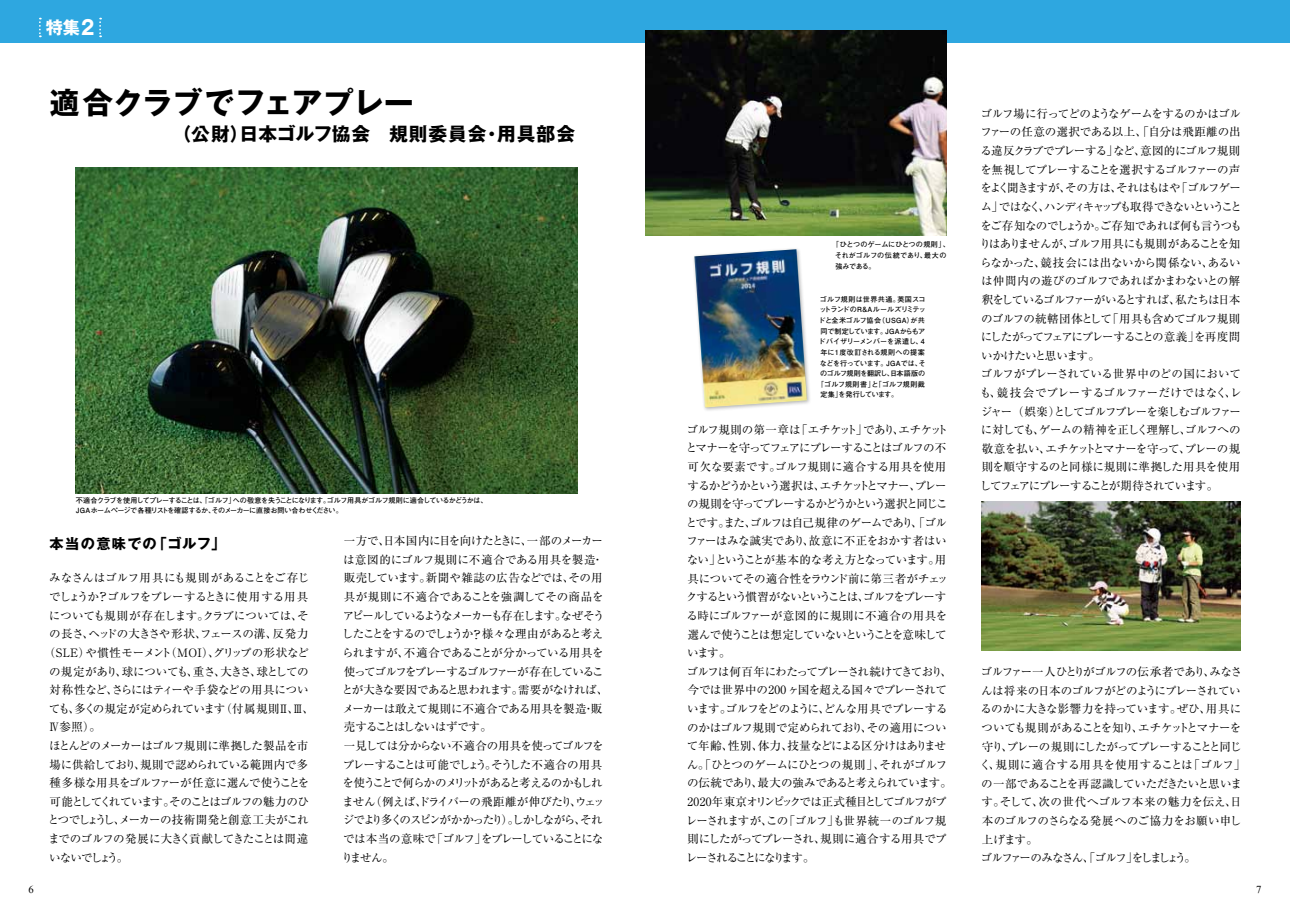
<style>
.page{position:relative;width:1290px;height:911px;background:#fff}
.page>*{position:absolute;margin:0;border:0;box-sizing:border-box;transform-origin:0 0}
.t1{font:700 30.12px "Gothic MB101 Pro";letter-spacing:.005em;color:#000}
.t2{font:700 18.75px "Gothic MB101 Pro";letter-spacing:.05em;color:#000}
.t3{font:700 17.25px "Gothic MB101 Pro";color:#fff}
.t4{font:700 14.12px "Gothic MB101 Pro";letter-spacing:.1em;color:#000}
.t5{font:11.5px/18.6px "Ryumin Pro";letter-spacing:-.055em;color:#000}
.t6{font:11.5px "Ryumin Pro";letter-spacing:-.005em;color:#000}
.t7{font:11.5px "Ryumin Pro";letter-spacing:-.095em;color:#000}
.t8{font:11.5px "Ryumin Pro";letter-spacing:-.03em;color:#000}
.t9{font:11.5px "Ryumin Pro";letter-spacing:-.035em;color:#000}
.t10{font:11.5px "Ryumin Pro";letter-spacing:-.015em;color:#000}
.t11{font:11.5px "Ryumin Pro";letter-spacing:-.025em;color:#000}
.t12{font:11.5px "Ryumin Pro";letter-spacing:-.13em;color:#000}
.t13{font:10.62px "Times New Roman";color:#000}
.t14{font:700 7.12px/10.6px "Futo Go B101 Pro";letter-spacing:-.065em;color:#000}
.t15{font:700 7.12px/10.6px "Futo Go B101 Pro";letter-spacing:-.01em;color:#000}
.t16{font:700 7.12px "Futo Go B101 Pro";letter-spacing:.02em;color:#000}
.t17{font:700 7.12px "Futo Go B101 Pro";letter-spacing:-.035em;color:#000}
.t18{font:700 7.12px "Futo Go B101 Pro";letter-spacing:-.07em;color:#000}
.t19{font:700 7.12px "Futo Go B101 Pro";letter-spacing:-.08em;color:#000}
.t20{font:700 7.12px "Futo Go B101 Pro";letter-spacing:-.06em;color:#000}
.t21{font:700 7.12px "Futo Go B101 Pro";letter-spacing:.025em;color:#000}
.t22{font:700 7.12px "Futo Go B101 Pro";letter-spacing:.035em;color:#000}
.t23{font:700 7.12px "Futo Go B101 Pro";letter-spacing:-.085em;color:#000}
.s1{font-size:19.88px}
.s2{font-size:12.12px}
</style>
<div class="page">
<div style="left:0;top:0;width:1290px;height:43px;background:#2ea7e0"></div>
<svg style="left:39px;top:18px;width:2px;height:19px"></svg>
<svg style="left:99px;top:18px;width:2px;height:19px"></svg>
<img style="left:981px;top:501px;width:259px;height:149px">
<img style="left:76px;top:167px;width:501px;height:326px">
<img style="left:645px;top:30px;width:301px;height:206px">
<div style="left:692px;top:247px;width:120px;height:166px;background:#000;opacity:.3"></div>
<img style="left:694px;top:249px;width:113px;height:158px">
<h3 class="t3" style="left:46px;top:13px;width:50px">特集<span class="s1">2</span></h3>
<h1 class="t1" style="left:50px;top:77px;width:366px">適合クラブでフェアプレー</h1>
<h2 class="t2" style="left:50px;top:118px;width:527px">　　　　　　　（公財）日本ゴルフ協会　規則委員会・用具部会</h2>
<p class="t14" style="left:76px;top:494px;width:413px">不適合クラブを使用してプレーすることは、「ゴルフ」への敬意を失うことになります。ゴルフ用具がゴルフ規則に適合しているかどうかは、<br>JGAホームページで各種リストを確認するか、そのメーカーに直接お問い合わせください。</p>
<p class="t4" style="left:50px;top:532px;width:177px">本当の意味での「ゴルフ」</p>
<p class="t8" style="left:49px;top:569px;width:261px">みなさんはゴルフ用具にも規則があることをご存じ</p>
<p class="t5" style="left:49px;top:586px;width:261px">でしょうか<span class="s2">？</span>ゴルフをプレーするときに使用する用具</p>
<p class="t6" style="left:49px;top:606px;width:261px">についても規則が存在します。クラブについては、そ</p>
<p class="t5" style="left:49px;top:624px;width:261px">の長さ、ヘッドの大きさや形状、フェースの溝、反発力</p>
<p class="t6" style="left:44px;top:643px;width:266px">（SLE）や慣性モーメント（MOI）、グリップの形状など</p>
<p class="t9" style="left:49px;top:662px;width:261px">の規定があり、球についても、重さ、大きさ、球としての</p>
<p class="t10" style="left:50px;top:680px;width:261px">対称性など、さらにはティーや手袋などの用具につい</p>
<p class="t5" style="left:49px;top:698px;width:267px">ても、多くの規定が定められています（付属規則Ⅱ、Ⅲ、</p>
<p class="t5" style="left:49px;top:717px;width:54px">Ⅳ参照）。</p>
<p class="t5" style="left:49px;top:735px;width:261px">ほとんどのメーカーはゴルフ規則に準拠した製品を市</p>
<p class="t11" style="left:50px;top:755px;width:260px">場に供給しており、規則で認められている範囲内で多</p>
<p class="t8" style="left:50px;top:773px;width:261px">種多様な用具をゴルファーが任意に選んで使うことを</p>
<p class="t7" style="left:50px;top:792px;width:261px">可能としてくれています。そのことはゴルフの魅力のひ</p>
<p class="t7" style="left:48px;top:811px;width:262px">とつでしょうし、メーカーの技術開発と創意工夫がこれ</p>
<p class="t5" style="left:48px;top:828px;width:262px">までのゴルフの発展に大きく貢献してきたことは間違</p>
<p class="t12" style="left:49px;top:848px;width:80px">いないでしょう。</p>
<p class="t5" style="left:341px;top:531px;width:268px">一方で、日本国内に目を向けたときに、一部のメーカーは意図的にゴルフ規則に不適合である用具を製造・販売しています。新聞や雑誌の広告などでは、その用具が規則に不適合であることを強調してその商品をアピールしているようなメーカーも存在します。なぜそうしたことをするのでしょうか<span class="s2">？</span>様々な理由があると考えられますが、不適合であることが分かっている用具を使ってゴルフをプレーするゴルファーが存在していることが大きな要因であると思われます。需要がなければ、メーカーは敢えて規則に不適合である用具を製造・販売することはしないはずです。<br>一見しては分からない不適合の用具を使ってゴルフをプレーすることは可能でしょう。そうした不適合の用具を使うことで何らかのメリットがあると考えるのかもしれません（例えば、ドライバーの飛距離が伸びたり、ウェッジでより多くのスピンがかかったり）。しかしながら、それでは本当の意味で「ゴルフ」をプレーしていることになりません。</p>
<p class="t15" style="left:835px;top:238px;width:116px;text-indent:-3px">「ひとつのゲームにひとつの規則」、それがゴルフの伝統であり、最大の強みである。</p>
<p class="t21" style="left:820px;top:293px;width:107px">ゴルフ規則は世界共通。英国スコ</p>
<p class="t18" style="left:819px;top:304px;width:108px">ットランドのR&amp;Aルールズリミテッ</p>
<p class="t16" style="left:819px;top:315px;width:107px">ドと全米ゴルフ協会（USGA）が共</p>
<p class="t19" style="left:820px;top:325px;width:106px">同で制定しています。JGAからもア</p>
<p class="t17" style="left:819px;top:336px;width:107px">ドバイザリーメンバーを派遣し、4</p>
<p class="t22" style="left:820px;top:346px;width:106px">年に1度改訂される規則への提案</p>
<p class="t17" style="left:820px;top:357px;width:107px">などを行っています。JGAでは、そ</p>
<p class="t20" style="left:820px;top:368px;width:106px">のゴルフ規則を翻訳し、日本語版の</p>
<p class="t16" style="left:817px;top:378px;width:109px">「ゴルフ規則書」と「ゴルフ規則裁</p>
<p class="t23" style="left:820px;top:389px;width:79px">定集」を発行しています。</p>
<p class="t5" style="left:686px;top:419px;width:268px">ゴルフ規則の第一章は「エチケット」であり、エチケットとマナーを守ってフェアにプレーすることはゴルフの不可欠な要素です。ゴルフ規則に適合する用具を使用するかどうかという選択は、エチケットとマナー、プレーの規則を守ってプレーするかどうかという選択と同じことです。また、ゴルフは自己規律のゲームであり、「ゴルファーはみな誠実であり、故意に不正をおかす者はいない」ということが基本的な考え方となっています。用具についてその適合性をラウンド前に第三者がチェックするという慣習がないということは、ゴルフをプレーする時にゴルファーが意図的に規則に不適合の用具を選んで使うことは想定していないということを意味しています。<br>ゴルフは何百年にわたってプレーされ続けてきており、今では世界中の200 ヶ国を超える国々でプレーされています。ゴルフをどのように、どんな用具でプレーするのかはゴルフ規則で定められており、その適用について年齢、性別、体力、技量などによる区分けはありません。「ひとつのゲームにひとつの規則」、それがゴルフの伝統であり、最大の強みであると考えられています。<br>2020年東京オリンピックでは正式種目としてゴルフがプレーされますが、この「ゴルフ」も世界統一のゴルフ規則にしたがってプレーされ、規則に適合する用具でプレーされることになります。</p>
<p class="t5" style="left:979px;top:103px;width:264px">ゴルフ場に行ってどのようなゲームをするのかはゴルファーの任意の選択である以上、「自分は飛距離の出る違反クラブでプレーする」など、意図的にゴルフ規則を無視してプレーすることを選択するゴルファーの声をよく聞きますが、その方は、それはもはや「ゴルフゲーム」ではなく、ハンディキャップも取得できないということをご存知なのでしょうか。ご存知であれば何も言うつもりはありませんが、ゴルフ用具にも規則があることを知らなかった、競技会には出ないから関係ない、あるいは仲間内の遊びのゴルフであればかまわないとの解釈をしているゴルファーがいるとすれば、私たちは日本のゴルフの統轄団体として「用具も含めてゴルフ規則にしたがってフェアにプレーすることの意義」を再度問いかけたいと思います。<br>ゴルフがプレーされている世界中のどの国においても、競技会でプレーするゴルファーだけではなく、レジャー（娯楽）としてゴルフプレーを楽しむゴルファーに対しても、ゲームの精神を正しく理解し、ゴルフへの敬意を払い、エチケットとマナーを守って、プレーの規則を順守するのと同様に規則に準拠した用具を使用してフェアにプレーすることが期待されています。</p>
<p class="t5" style="left:979px;top:661px;width:267px">ゴルファー一人ひとりがゴルフの伝承者であり、みなさんは将来の日本のゴルフがどのようにプレーされているのかに大きな影響力を持っています。ぜひ、用具についても規則があることを知り、エチケットとマナーを守り、プレーの規則にしたがってプレーすることと同じく、規則に適合する用具を使用することは「ゴルフ」の一部であることを再認識していただきたいと思います。そして、次の世代へゴルフ本来の魅力を伝え、日本のゴルフのさらなる発展へのご協力をお願い申し上げます。<br>ゴルファーのみなさん、「ゴルフ」をしましょう。</p>
<p class="t13" style="left:28px;top:882px;width:7px">6</p>
<p class="t13" style="left:1256px;top:882px;width:7px">7</p>
</div>
